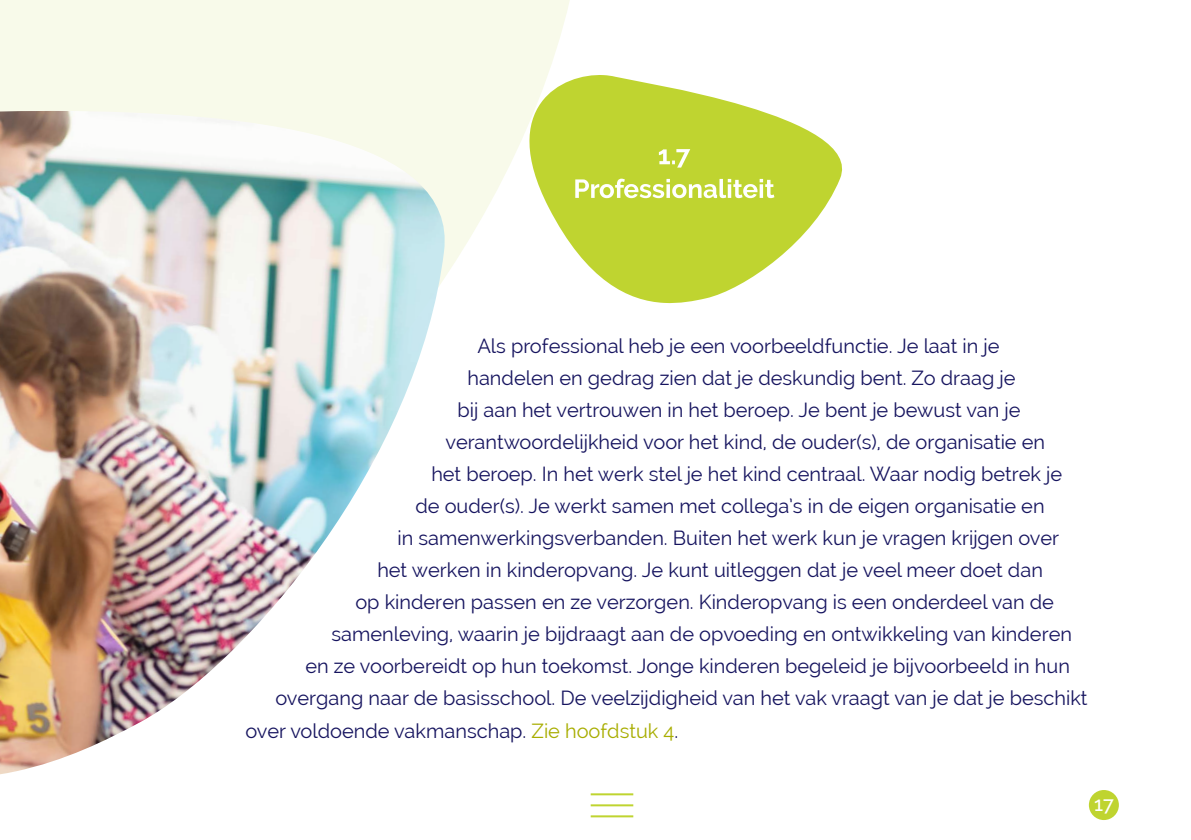
<style>
.page{position:relative;width:1191px;height:840px;background:#fff}
.page>*{position:absolute;margin:0;border:0;box-sizing:border-box;transform-origin:0 0}
.t1{font:700 26px/33.6px "Raleway";color:#fff;text-align:center}
.t2{font:20px "Raleway";color:#16145f}
.t3{font:500 20px "Raleway";color:#fff}
.s1{color:#a8ad00}
</style>
<div class="page">
<div style="left:1088px;top:789px;width:30px;height:30px;background:#bfd430;border-radius:50%"></div>
<hr style="left:590px;top:792px;width:43px;height:2px;background:#bfd430">
<hr style="left:590px;top:803px;width:43px;height:2px;background:#bfd430">
<hr style="left:590px;top:814px;width:43px;height:2px;background:#bfd430">
<div style="left:0;top:0;width:570px;height:257px;background:#f8faea"></div>
<svg style="left:497px;top:73px;width:346px;height:230px;fill:#bfd430"></svg>
<img style="left:0;top:111px;width:458px;height:664px">
<h1 class="t1" style="left:573px;top:138px;width:203px">1.7<br>Professionaliteit</h1>
<p class="t2" style="left:477px;top:334px;width:523px">Als professional heb je een voorbeeldfunctie. Je laat in je</p>
<p class="t2" style="left:467px;top:366px;width:549px">handelen en gedrag zien dat je deskundig bent. Zo draag je</p>
<p class="t2" style="left:457px;top:398px;width:564px">bij aan het vertrouwen in het beroep. Je bent je bewust van je</p>
<p class="t2" style="left:445px;top:430px;width:601px">verantwoordelijkheid voor het kind, de ouder(s), de organisatie en</p>
<p class="t2" style="left:431px;top:462px;width:632px">het beroep. In het werk stel je het kind centraal. Waar nodig betrek je</p>
<p class="t2" style="left:415px;top:494px;width:631px">de ouder(s). Je werkt samen met collega’s in de eigen organisatie en</p>
<p class="t2" style="left:397px;top:526px;width:663px">in samenwerkingsverbanden. Buiten het werk kun je vragen krijgen over</p>
<p class="t2" style="left:377px;top:558px;width:667px">het werken in kinderopvang. Je kunt uitleggen dat je veel meer doet dan</p>
<p class="t2" style="left:355px;top:590px;width:700px">op kinderen passen en ze verzorgen. Kinderopvang is een onderdeel van de</p>
<p class="t2" style="left:331px;top:622px;width:742px">samenleving, waarin je bijdraagt aan de opvoeding en ontwikkeling van kinderen</p>
<p class="t2" style="left:305px;top:654px;width:766px">en ze voorbereidt op hun toekomst. Jonge kinderen begeleid je bijvoorbeeld in hun</p>
<p class="t2" style="left:275px;top:686px;width:813px">overgang naar de basisschool. De veelzijdigheid van het vak vraagt van je dat je beschikt</p>
<p class="t2" style="left:245px;top:718px;width:434px">over voldoende vakmanschap. <span class="s1">Zie hoofdstuk 4</span>.</p>
<p class="t3" style="left:1094px;top:791px;width:21px">17</p>
</div>
